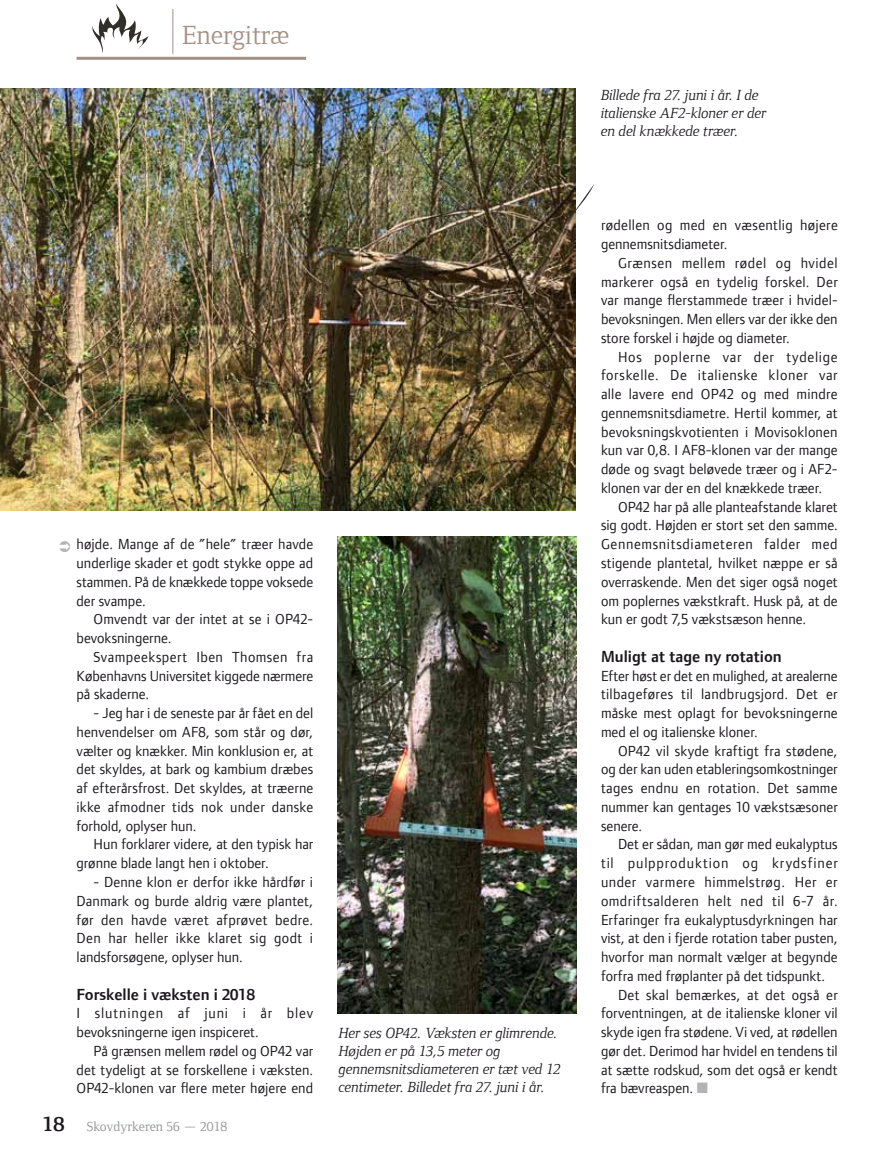
<style>
.page{position:relative;width:893px;height:1149px;background:#fff}
.page>*{position:absolute;margin:0;border:0;box-sizing:border-box;transform-origin:0 0}
.t1{font:27px "Foundry Form Serif";color:#a69185}
.t2{font:600 16.5px "Foundry Form Sans";color:#1a171c}
.t3{font:15px/18.8px "Foundry Form Sans";letter-spacing:.005em;color:#1a171c;text-align:justify}
.t4{font:italic 15px/18px "Foundry Form Serif";color:#1a171c}
.t5{font:15px/18.8px "Foundry Form Sans";letter-spacing:.025em;color:#1a171c}
.t6{font:15px "Foundry Form Sans";letter-spacing:.03em;color:#1a171c}
.t7{font:15px "Foundry Form Sans";letter-spacing:.06em;color:#1a171c}
.t8{font:15px "Foundry Form Sans";letter-spacing:.035em;color:#1a171c}
.t9{font:13.5px "Foundry Form Serif";color:#8f9193}
.s1{font-weight:700;font-size:21px;color:#1a171c}
.s2{color:#b1b3b4}
</style>
<div class="page">
<img style="left:0;top:89px;width:575px;height:421px">
<img style="left:338px;top:536px;width:238px;height:476px">
<hr style="left:172px;top:9px;width:1px;height:45px;background:#a69185">
<hr style="left:77px;top:57px;width:229px;height:3px;background:#a69185">
<svg style="left:565px;top:184px;width:29px;height:40px"></svg>
<svg style="left:92px;top:3px;width:57px;height:50px"></svg>
<h1 class="t1" style="left:182px;top:20px;width:109px">Energitræ</h1>
<p class="t3" style="left:77px;top:534px;width:238px">højde. Mange af de ”hele” træer havde underlige skader et godt stykke oppe ad stammen. På de knækkede toppe voksede der svampe.</p>
<p class="t3" style="left:77px;top:609px;width:238px;text-indent:17px">Omvendt var der intet at se i OP42- bevoksningerne.</p>
<p class="t3" style="left:77px;top:647px;width:238px;text-indent:17px">Svampeekspert Iben Thomsen fra Københavns Universitet kiggede nærmere på skaderne.</p>
<p class="t3" style="left:77px;top:703px;width:238px;text-indent:17px">- Jeg har i de seneste par år fået en del henvendelser om AF8, som står og dør, vælter og knækker. Min konklusion er, at det skyldes, at bark og kambium dræbes af efterårsfrost. Det skyldes, at træerne ikke afmodner tids nok under danske forhold, oplyser hun.</p>
<p class="t3" style="left:77px;top:834px;width:238px;text-indent:17px">Hun forklarer videre, at den typisk har grønne blade langt hen i oktober.</p>
<p class="t3" style="left:77px;top:872px;width:238px;text-indent:17px">- Denne klon er derfor ikke hårdfør i Danmark og burde aldrig være plantet, før den havde været afprøvet bedre.<br>Den har heller ikke klaret sig godt i landsforsøgene, oplyser hun.</p>
<p class="t2" style="left:77px;top:984px;width:180px">Forskelle i væksten i 2018</p>
<p class="t3" style="left:77px;top:1003px;width:238px">I slutningen af juni i år blev bevoksningerne igen inspiceret.</p>
<p class="t3" style="left:77px;top:1041px;width:238px;text-indent:17px">På grænsen mellem rødel og OP42 var det tydeligt at se forskellene i væksten.<br>OP42-klonen var flere meter højere end</p>
<p class="t9" style="left:43px;top:1118px;width:186px"><span class="s1">18</span> Skovdyrkeren 56 — 2018</p>
<p class="t4" style="left:339px;top:1023px;width:224px">Her ses OP42. Væksten er glimrende.<br>Højden er på 13,5 meter og gennemsnitsdiameteren er tæt ved 12 centimeter. Billedet fra 27. juni i år.</p>
<p class="t4" style="left:601px;top:86px;width:167px">Billede fra 27. juni i år. I de italienske AF2-kloner er der en del knækkede træer.</p>
<p class="t5" style="left:601px;top:216px;width:238px">rødellen og med en væsentlig højere gennemsnitsdiameter.</p>
<p class="t3" style="left:601px;top:253px;width:238px;text-indent:17px">Grænsen mellem rødel og hvidel markerer også en tydelig forskel. Der var mange flerstammede træer i hvidel&shy;bevoksningen. Men ellers var der ikke den store forskel i højde og diameter.</p>
<p class="t3" style="left:601px;top:347px;width:238px;text-indent:17px">Hos poplerne var der tydelige forskelle. De italienske kloner var alle lavere end OP42 og med mindre gennemsnitsdiametre. Hertil kommer, at bevoksningskvotienten i Movisoklonen kun var 0,8. I AF8-klonen var der mange døde og svagt beløvede træer og i AF2- klonen var der en del knækkede træer.</p>
<p class="t3" style="left:601px;top:497px;width:238px;text-indent:17px">OP42 har på alle planteafstande klaret sig godt. Højden er stort set den samme.<br>Gennemsnitsdiameteren falder med stigende plantetal, hvilket næppe er så overraskende. Men det siger også noget om poplernes vækstkraft. Husk på, at de kun er godt 7,5 vækstsæson henne.</p>
<p class="t2" style="left:601px;top:647px;width:182px">Muligt at tage ny rotation</p>
<p class="t3" style="left:601px;top:666px;width:238px">Efter høst er det en mulighed, at arealerne tilbageføres til landbrugsjord. Det er måske mest oplagt for bevoksningerne med el og italienske kloner.</p>
<p class="t3" style="left:601px;top:741px;width:238px;text-indent:17px">OP42 vil skyde kraftigt fra stødene, og der kan uden etableringsomkostninger tages endnu en rotation. Det samme nummer kan gentages 10 vækstsæsoner senere.</p>
<p class="t3" style="left:618px;top:834px;width:221px">Det er sådan, man gør med eukalyptus</p>
<p class="t7" style="left:601px;top:854px;width:238px">til pulpproduktion og krydsfiner</p>
<p class="t8" style="left:601px;top:873px;width:238px">under varmere himmelstrøg. Her er</p>
<p class="t6" style="left:601px;top:892px;width:238px">omdriftsalderen helt ned til 6-7 år.</p>
<p class="t3" style="left:601px;top:909px;width:238px">Erfaringer fra eukalyptusdyrkningen har</p>
<p class="t3" style="left:601px;top:928px;width:238px">vist, at den i fjerde rotation taber pusten,</p>
<p class="t3" style="left:601px;top:947px;width:238px">hvorfor man normalt vælger at begynde</p>
<p class="t3" style="left:601px;top:966px;width:226px">forfra med frøplanter på det tidspunkt.</p>
<p class="t3" style="left:618px;top:984px;width:221px">Det skal bemærkes, at det også er</p>
<p class="t3" style="left:601px;top:1003px;width:238px">forventningen, at de italienske kloner vil</p>
<p class="t3" style="left:601px;top:1022px;width:238px">skyde igen fra stødene. Vi ved, at rødellen</p>
<p class="t3" style="left:601px;top:1041px;width:238px">gør det. Derimod har hvidel en tendens til</p>
<p class="t3" style="left:601px;top:1059px;width:238px">at sætte rodskud, som det også er kendt</p>
<p class="t3" style="left:601px;top:1078px;width:108px">fra bævreaspen. <span class="s2">■</span></p>
</div>
